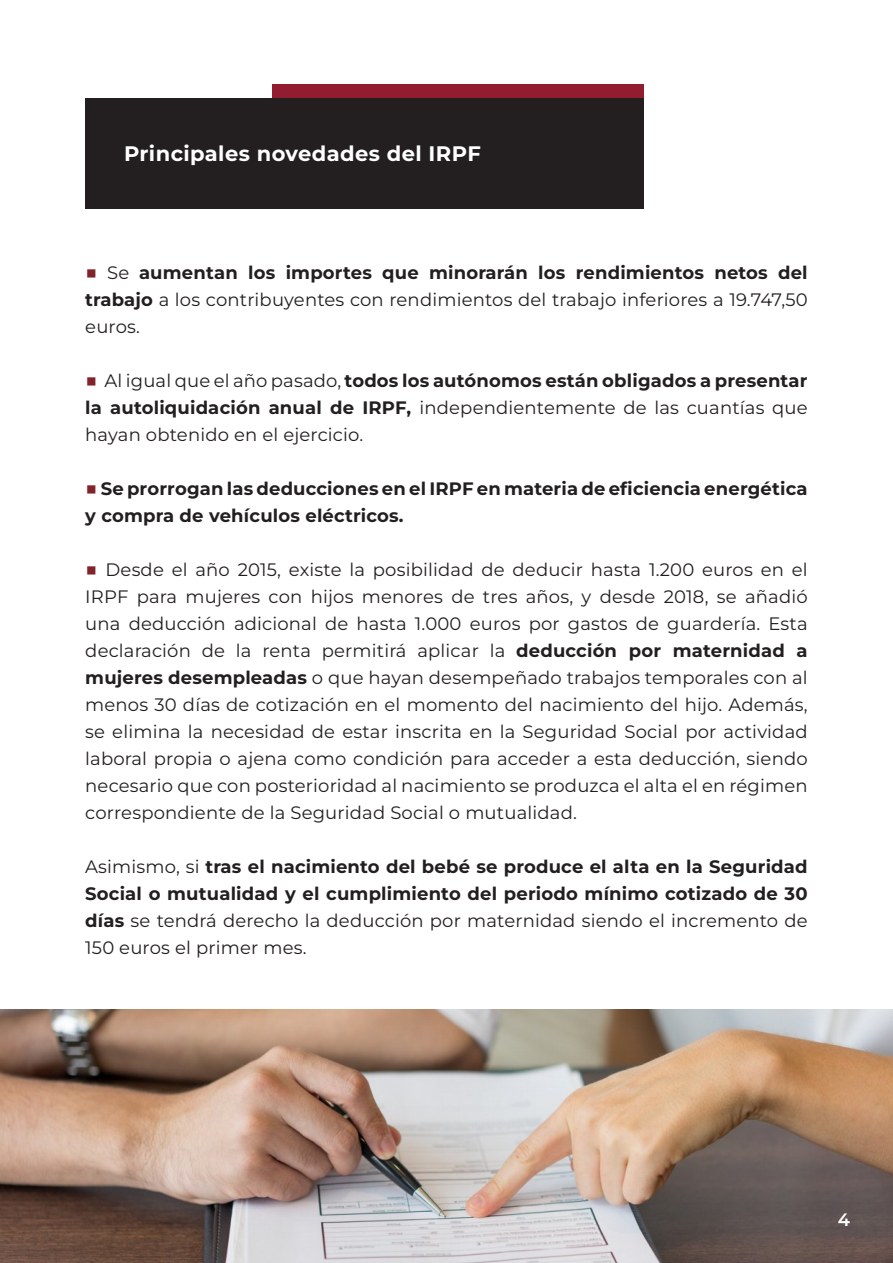
<style>
.page{position:relative;width:893px;height:1263px;background:#fff}
.page>*{position:absolute;margin:0;border:0;box-sizing:border-box;transform-origin:0 0}
.Estilo_de_párrafo_2{font:700 21px "Montserrat";letter-spacing:.02em;color:#fff}
.Estilo_de_párrafo_1{font:18px/27px "Montserrat";letter-spacing:.01em;color:#231f20;text-align:justify}
.Estilo_de_párrafo_1-2{font:700 18px/27px "Montserrat";letter-spacing:.01em;color:#231f20}
.t1{font:600 18px "Montserrat";color:#fff}
.s1{font-size:21px;color:#80232b}
.s2{font-weight:700}
.s3{font-weight:400;font-size:21px;color:#80232b}
.s4{font-weight:400}
</style>
<div class="page">
<div style="left:85px;top:98px;width:558px;height:110px;background:#231f20"></div>
<div style="left:272px;top:84px;width:371px;height:14px;background:#921d31"></div>
<img style="left:0;top:1009px;width:893px;height:254px">
<p class="Estilo_de_párrafo_2" style="left:124px;top:140px;width:358px">Principales novedades del IRPF</p>
<p class="Estilo_de_párrafo_1" style="left:85px;top:259px;width:724px"><span class="s1">■</span> Se <span class="s2">aumentan los importes que minorarán los rendimientos netos del trabajo</span> a los contribuyentes con rendimientos del trabajo inferiores a 19.747,50 euros.</p>
<p class="Estilo_de_párrafo_1" style="left:85px;top:367px;width:724px"><span class="s1">■</span> Al igual que el año pasado, <span class="s2">todos los autónomos están obligados a presentar la autoliquidación anual de IRPF,</span> independientemente de las cuantías que hayan obtenido en el ejercicio.</p>
<p class="Estilo_de_párrafo_1-2" style="left:85px;top:475px;width:724px"><span class="s3">■</span>Se prorrogan las deducciones en el IRPF en materia de eficiencia energética y compra de vehículos eléctricos.</p>
<p class="Estilo_de_párrafo_1" style="left:85px;top:556px;width:724px"><span class="s1">■</span> Desde el año 2015, existe la posibilidad de deducir hasta 1.200 euros en el IRPF para mujeres con hijos menores de tres años, y desde 2018, se añadió una deducción adicional de hasta 1.000 euros por gastos de guardería. Esta declaración de la renta permitirá aplicar la <span class="s2">deducción por maternidad a mujeres desempleadas</span> o que hayan desempeñado trabajos temporales con al menos 30 días de cotización en el momento del nacimiento del hijo. Además, se elimina la necesidad de estar inscrita en la Seguridad Social por actividad laboral propia o ajena como condición para acceder a esta deducción, siendo necesario que con posterioridad al nacimiento se produzca el alta el en régimen correspondiente de la Seguridad Social o mutualidad.</p>
<p class="Estilo_de_párrafo_1-2" style="left:85px;top:853px;width:724px;text-align:justify"><span class="s4">Asimismo, si</span> tras el nacimiento del bebé se produce el alta en la Seguridad Social o mutualidad y el cumplimiento del periodo mínimo cotizado de 30 días <span class="s4">se tendrá derecho la deducción por maternidad siendo el incremento de 150 euros el primer mes.</span></p>
<p class="t1" style="left:838px;top:1208px;width:14px">4</p>
</div>
